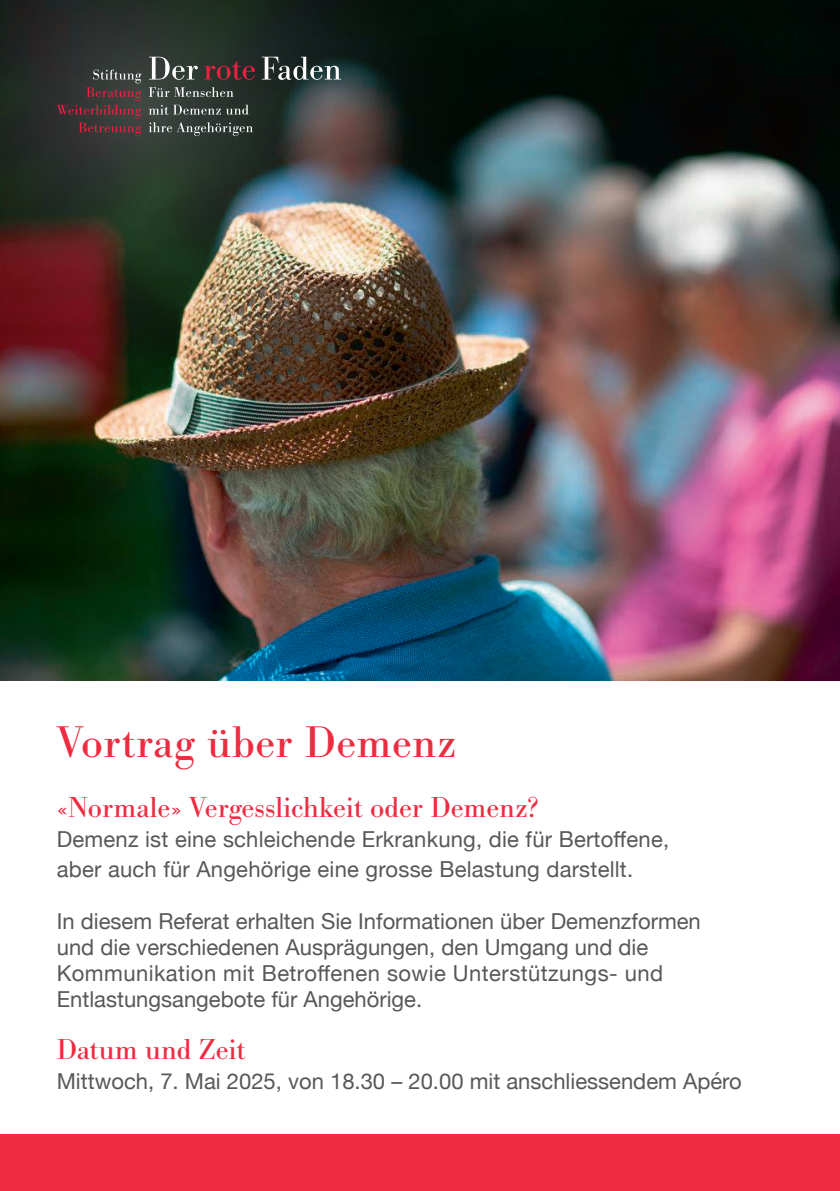
<style>
.page{position:relative;width:840px;height:1191px;background:#fff}
.page>*{position:absolute;margin:0;border:0;box-sizing:border-box;transform-origin:0 0}
.t1{font:46px "Bodoni URW";letter-spacing:.01em;color:#ed2c41}
.t2{font:30px "Bodoni URW";color:#ed2c41}
.t3{font:22px/26px "Helvetica Neue";color:#57585a}
</style>
<div class="page">
<img style="left:0;top:0;width:839px;height:680px">
<div style="left:0;top:1134px;width:839px;height:57px;background:#ed2c41"></div>
<img style="left:0;top:0;width:500px;height:396px">
<svg style="left:57px;top:70px;width:84px;height:66px;background:#493b3c"></svg>
<svg style="left:149px;top:57px;width:49px;height:23px"></svg>
<svg style="left:204px;top:61px;width:51px;height:19px"></svg>
<svg style="left:262px;top:57px;width:79px;height:23px"></svg>
<svg style="left:149px;top:87px;width:84px;height:10px"></svg>
<svg style="left:149px;top:105px;width:99px;height:10px"></svg>
<svg style="left:149px;top:122px;width:104px;height:14px"></svg>
<h1 class="t1" style="left:57px;top:714px;width:400px">Vortrag über Demenz</h1>
<h2 class="t2" style="left:57px;top:789px;width:483px">«Normale» Vergesslichkeit oder Demenz?</h2>
<p class="t3" style="left:57px;top:825px;width:613px;line-height:30px">Demenz ist eine schleichende Erkrankung, die für Bertoffene, aber auch für Angehörige eine grosse Belastung darstellt.</p>
<p class="t3" style="left:57px;top:909px;width:645px">In diesem Referat erhalten Sie Informationen über Demenzformen und die verschiedenen Ausprägungen, den Umgang und die Kommunikation mit Betroffenen sowie Unterstützungs- und Entlastungsangebote für Angehörige.</p>
<h2 class="t2" style="left:57px;top:1031px;width:190px">Datum und Zeit</h2>
<p class="t3" style="left:57px;top:1069px;width:686px">Mittwoch, 7. Mai 2025, von 18.30 – 20.00 mit anschliessendem Apéro</p>
</div>
